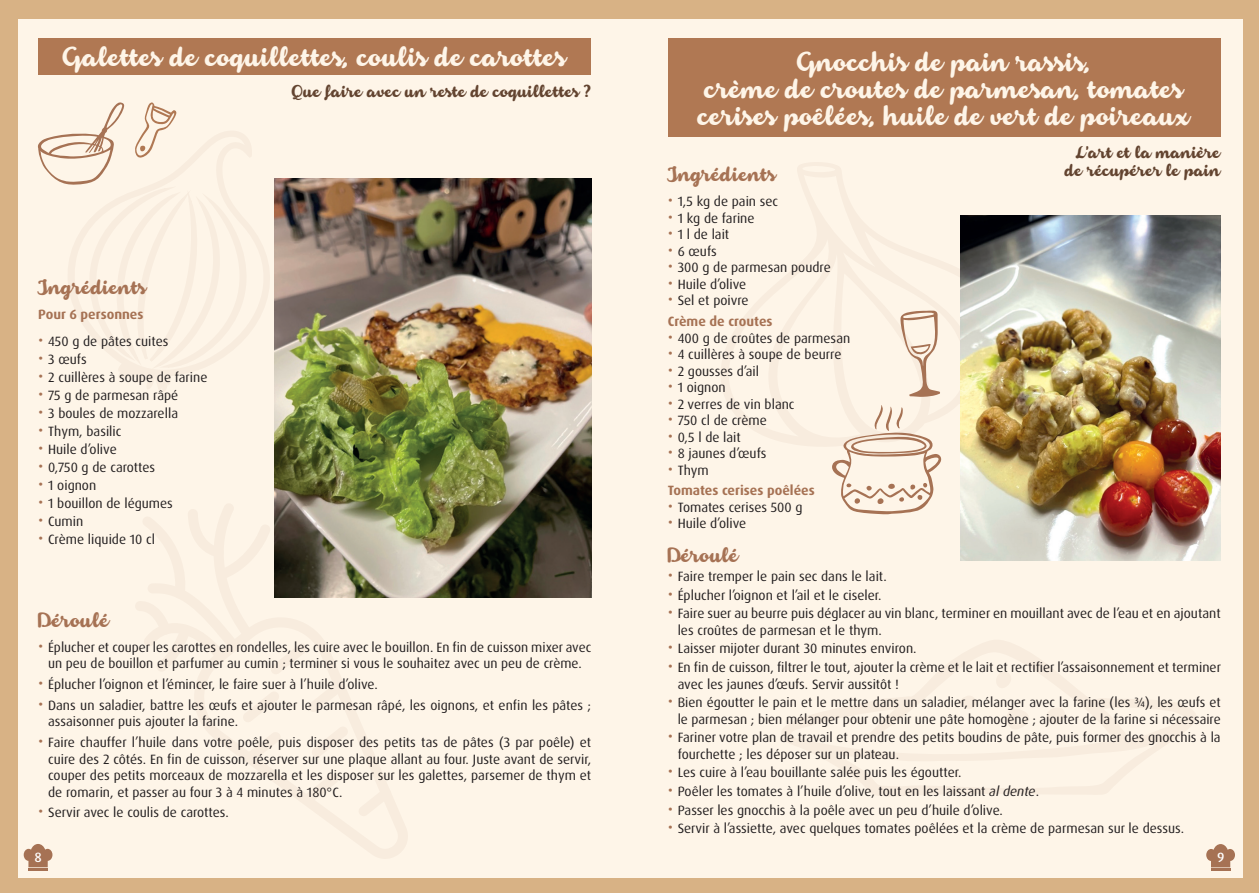
<style>
.page{position:relative;width:1259px;height:893px;background:#d8b285}
.page>*{position:absolute;margin:0;border:0;box-sizing:border-box;transform-origin:0 0}
.t1{font:24px/27px "Armonioso";color:#fef5e8;text-align:center}
.t2{font:18px "Armonioso";color:#a67254}
.t3{font:15px/18px "Armonioso";color:#634430;text-align:right}
.t4{font:13.5px/16.5px "Dax Pro";color:#231f20}
.t5{font:700 13.5px "Dax Pro";color:#a67254}
.t6{font:500 13.5px "Dax";color:#fff}
.s1{font-size:16.5px;color:#a67254}
.s2{font-style:italic}
</style>
<div class="page">
<div style="left:18px;top:19px;width:1224px;height:859px;background:#fef5e8"></div>
<svg style="left:24px;top:844px;width:28px;height:23px"></svg>
<hr style="left:28px;top:868px;width:20px;height:3px;background:#a67254">
<div style="left:30px;top:859px;width:17px;height:7px;background:#a67254"></div>
<svg style="left:1206px;top:844px;width:29px;height:23px"></svg>
<hr style="left:1211px;top:868px;width:19px;height:3px;background:#a67254">
<div style="left:1212px;top:859px;width:17px;height:7px;background:#a67254"></div>
<svg style="left:900px;top:310px;width:40px;height:87px"></svg>
<svg style="left:832px;top:405px;width:109px;height:109px"></svg>
<div style="left:38px;top:38px;width:553px;height:37px;background:#b07853"></div>
<img style="left:274px;top:179px;width:317px;height:419px">
<svg style="left:135px;top:102px;width:41px;height:56px"></svg>
<svg style="left:38px;top:102px;width:86px;height:83px"></svg>
<div style="left:668px;top:38px;width:552px;height:99px;background:#b07853"></div>
<img style="left:960px;top:215px;width:260px;height:345px">
<p class="t1" style="left:63px;top:44px;width:505px">Galettes de coquillettes, coulis de carottes</p>
<p class="t2" style="left:38px;top:275px;width:110px">Ingrédients</p>
<p class="t5" style="left:38px;top:306px;width:107px">Pour 6 personnes</p>
<p class="t4" style="left:38px;top:333px;width:132px"><span class="s1">•</span> 450 g de pâtes cuites</p>
<p class="t4" style="left:38px;top:351px;width:50px"><span class="s1">•</span> 3 œufs</p>
<p class="t4" style="left:38px;top:369px;width:171px"><span class="s1">•</span> 2 cuillères à soupe de farine</p>
<p class="t4" style="left:38px;top:387px;width:142px"><span class="s1">•</span> 75 g de parmesan râpé</p>
<p class="t4" style="left:38px;top:405px;width:141px"><span class="s1">•</span> 3 boules de mozzarella</p>
<p class="t4" style="left:38px;top:423px;width:85px"><span class="s1">•</span> Thym, basilic</p>
<p class="t4" style="left:38px;top:441px;width:80px"><span class="s1">•</span> Huile d’olive</p>
<p class="t4" style="left:38px;top:459px;width:118px"><span class="s1">•</span> 0,750 g de carottes</p>
<p class="t4" style="left:38px;top:477px;width:60px"><span class="s1">•</span> 1 oignon</p>
<p class="t4" style="left:38px;top:495px;width:136px"><span class="s1">•</span> 1 bouillon de légumes</p>
<p class="t4" style="left:38px;top:513px;width:47px"><span class="s1">•</span> Cumin</p>
<p class="t4" style="left:38px;top:531px;width:118px"><span class="s1">•</span> Crème liquide 10 cl</p>
<p class="t3" style="left:292px;top:82px;width:301px">Que faire avec un reste de coquillettes ?</p>
<p class="t2" style="left:38px;top:607px;width:73px">Déroulé</p>
<p class="t4" style="left:38px;top:639px;width:554px;text-align:center"><span class="s1">•</span> Éplucher et couper les carottes en rondelles, les cuire avec le bouillon. En fin de cuisson mixer avec un peu de bouillon et parfumer au cumin ; terminer si vous le souhaitez avec un peu de crème.</p>
<p class="t4" style="left:38px;top:676px;width:341px"><span class="s1">•</span> Éplucher l’oignon et l’émincer, le faire suer à l’huile d’olive.</p>
<p class="t4" style="left:48px;top:697px;width:544px;text-indent:-10px"><span class="s1">•</span> Dans un saladier, battre les œufs et ajouter le parmesan râpé, les oignons, et enfin les pâtes ; assaisonner puis ajouter la farine.</p>
<p class="t4" style="left:48px;top:734px;width:544px;text-align:justify;text-indent:-10px"><span class="s1">•</span> Faire chauffer l’huile dans votre poêle, puis disposer des petits tas de pâtes (3 par poêle) et cuire des 2 côtés. En fin de cuisson, réserver sur une plaque allant au four. Juste avant de servir, couper des petits morceaux de mozzarella et les disposer sur les galettes, parsemer de thym et de romarin, et passer au four 3 à 4 minutes à 180°C.</p>
<p class="t4" style="left:38px;top:804px;width:192px"><span class="s1">•</span> Servir avec le coulis de carottes.</p>
<p class="t1" style="left:698px;top:49px;width:494px">Gnocchis de pain rassis,<br>crème de croutes de parmesan, tomates cerises poêlées, huile de vert de poireaux</p>
<p class="t3" style="left:1065px;top:143px;width:157px">L’art et la manière de récupérer le pain</p>
<p class="t2" style="left:668px;top:162px;width:110px">Ingrédients</p>
<p class="t4" style="left:668px;top:193px;width:112px"><span class="s1">•</span> 1,5 kg de pain sec</p>
<p class="t4" style="left:668px;top:210px;width:88px"><span class="s1">•</span> 1 kg de farine</p>
<p class="t4" style="left:668px;top:226px;width:63px"><span class="s1">•</span> 1 l de lait</p>
<p class="t4" style="left:668px;top:243px;width:51px"><span class="s1">•</span> 6 œufs</p>
<p class="t4" style="left:668px;top:259px;width:164px"><span class="s1">•</span> 300 g de parmesan poudre</p>
<p class="t4" style="left:668px;top:276px;width:80px"><span class="s1">•</span> Huile d’olive</p>
<p class="t4" style="left:668px;top:292px;width:82px"><span class="s1">•</span> Sel et poivre</p>
<p class="t5" style="left:668px;top:313px;width:106px">Crème de croutes</p>
<p class="t4" style="left:668px;top:330px;width:184px"><span class="s1">•</span> 400 g de croûtes de parmesan</p>
<p class="t4" style="left:668px;top:346px;width:175px"><span class="s1">•</span> 4 cuillères à soupe de beurre</p>
<p class="t4" style="left:668px;top:363px;width:93px"><span class="s1">•</span> 2 gousses d’ail</p>
<p class="t4" style="left:668px;top:379px;width:60px"><span class="s1">•</span> 1 oignon</p>
<p class="t4" style="left:668px;top:396px;width:128px"><span class="s1">•</span> 2 verres de vin blanc</p>
<p class="t4" style="left:668px;top:412px;width:101px"><span class="s1">•</span> 750 cl de crème</p>
<p class="t4" style="left:668px;top:429px;width:75px"><span class="s1">•</span> 0,5 l de lait</p>
<p class="t4" style="left:668px;top:445px;width:100px"><span class="s1">•</span> 8 jaunes d’œufs</p>
<p class="t4" style="left:668px;top:462px;width:43px"><span class="s1">•</span> Thym</p>
<p class="t5" style="left:668px;top:482px;width:148px">Tomates cerises poêlées</p>
<p class="t4" style="left:668px;top:499px;width:136px"><span class="s1">•</span> Tomates cerises 500 g</p>
<p class="t4" style="left:668px;top:515px;width:80px"><span class="s1">•</span> Huile d’olive</p>
<p class="t2" style="left:668px;top:543px;width:73px">Déroulé</p>
<p class="t4" style="left:668px;top:568px;width:221px"><span class="s1">•</span> Faire tremper le pain sec dans le lait.</p>
<p class="t4" style="left:668px;top:587px;width:215px"><span class="s1">•</span> Éplucher l’oignon et l’ail et le ciseler.</p>
<p class="t4" style="left:677px;top:605px;width:544px;text-indent:-10px"><span class="s1">•</span> Faire suer au beurre puis déglacer au vin blanc, terminer en mouillant avec de l’eau et en ajoutant les croûtes de parmesan et le thym.</p>
<p class="t4" style="left:668px;top:640px;width:250px"><span class="s1">•</span> Laisser mijoter durant 30 minutes environ.</p>
<p class="t4" style="left:677px;top:659px;width:545px;text-indent:-10px"><span class="s1">•</span> En fin de cuisson, filtrer le tout, ajouter la crème et le lait et rectifier l’assaisonnement et terminer avec les jaunes d’œufs. Servir aussitôt !</p>
<p class="t4" style="left:668px;top:694px;width:554px;text-align:right"><span class="s1">•</span> Bien égoutter le pain et le mettre dans un saladier, mélanger avec la farine (les ¾), les œufs et le parmesan ; bien mélanger pour obtenir une pâte homogène ; ajouter de la farine si nécessaire</p>
<p class="t4" style="left:677px;top:729px;width:544px;text-indent:-10px"><span class="s1">•</span> Fariner votre plan de travail et prendre des petits boudins de pâte, puis former des gnocchis à la fourchette ; les déposer sur un plateau.</p>
<p class="t4" style="left:668px;top:764px;width:295px"><span class="s1">•</span> Les cuire à l’eau bouillante salée puis les égoutter.</p>
<p class="t4" style="left:668px;top:783px;width:373px"><span class="s1">•</span> Poêler les tomates à l’huile d’olive, tout en les laissant <span class="s2">al dente</span>.</p>
<p class="t4" style="left:668px;top:802px;width:337px"><span class="s1">•</span> Passer les gnocchis à la poêle avec un peu d’huile d’olive.</p>
<p class="t4" style="left:668px;top:820px;width:518px"><span class="s1">•</span> Servir à l’assiette, avec quelques tomates poêlées et la crème de parmesan sur le dessus.</p>
<p class="t6" style="left:35px;top:850px;width:9px">8</p>
<p class="t6" style="left:1217px;top:850px;width:9px">9</p>
</div>
